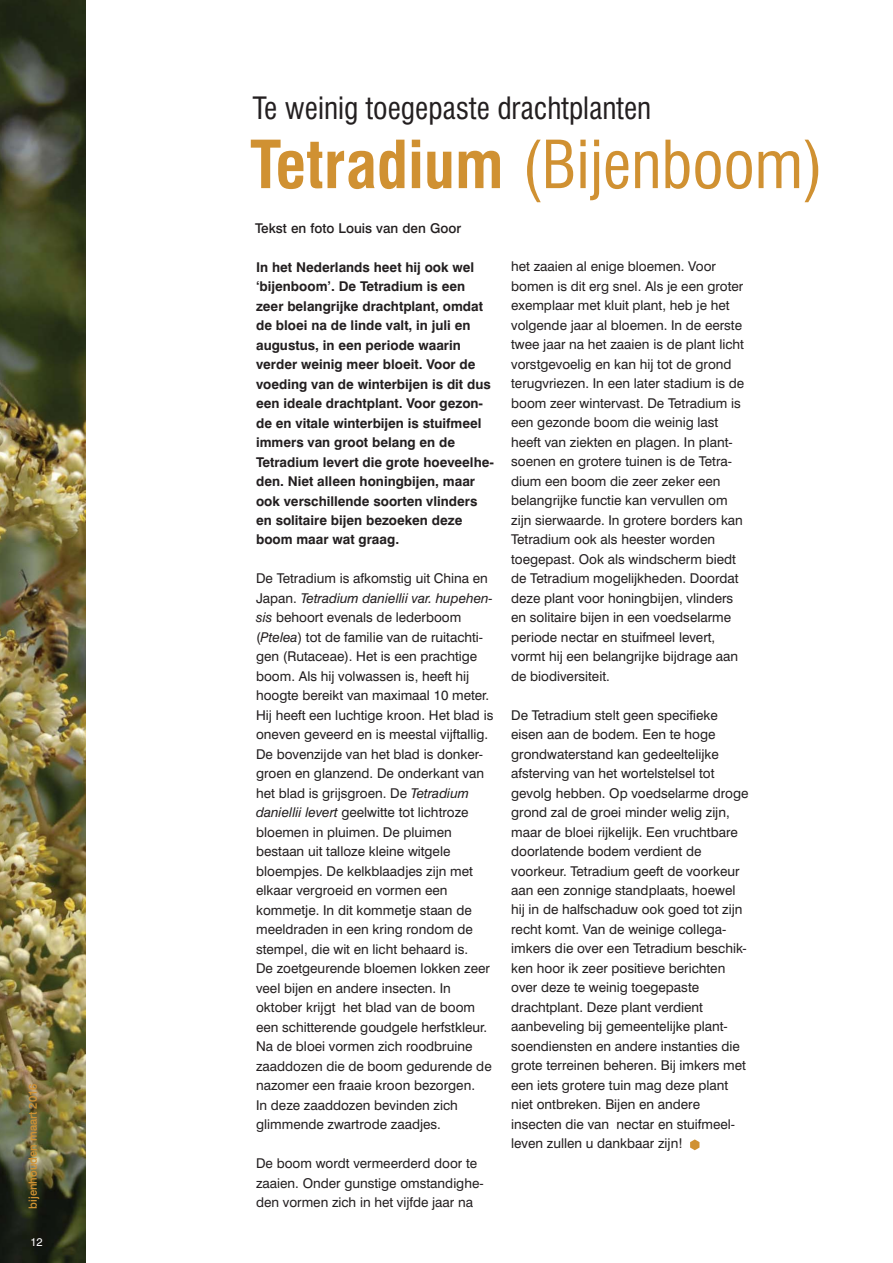
<style>
.page{position:relative;width:893px;height:1263px;background:#fff}
.page>*{position:absolute;margin:0;border:0;box-sizing:border-box;transform-origin:0 0}
.t1{font:condensed 64.5px "Swiss 721 BT";color:#d09132}
.t2{font:condensed 30px "Swiss 721 BT";color:#231f20}
.t3{font:13.5px/19.5px "Swiss 721 BT";color:#231f20}
.t4{font:700 13.5px/19.5px "Swiss 721 BT";color:#231f20}
.t5{font:500 13.5px "Swiss 721 BT";color:#231f20}
.t6{font:500 11.25px "Swiss 721 BT";color:#d09132}
.t7{font:11.25px "Swiss 721 BT";color:#fff}
.s1{font-weight:700}
.s2{font-style:italic}
</style>
<div class="page">
<img style="left:0;top:0;width:85px;height:1263px">
<svg style="left:690px;top:1139px;width:9px;height:11px"></svg>
<p class="t6" style="left:28px;top:1209px;width:127px;rotate:-90deg">bijenhouden maart 2016</p>
<p class="t7" style="left:30px;top:1237px;width:14px">12</p>
<h2 class="t2" style="left:252px;top:96px;width:400px">Te weinig toegepaste drachtplanten</h2>
<h1 class="t1" style="left:250px;top:138px;width:575px"><span class="s1">Tetradium</span> (Bijenboom)</h1>
<p class="t5" style="left:255px;top:223px;width:208px">Tekst en foto Louis van den Goor</p>
<p class="t4" style="left:256px;top:258px;width:239px">In het Nederlands heet hij ook wel ‘bijenboom’. De Tetradium is een zeer belangrijke drachtplant, omdat de bloei na de linde valt, in juli en augustus, in een periode waarin verder weinig meer bloeit. Voor de voeding van de winterbijen is dit dus een ideale drachtplant. Voor gezon&shy;de en vitale winterbijen is stuifmeel immers van groot belang en de Tetradium levert die grote hoeveelhe&shy;den. Niet alleen honingbijen, maar ook verschillende soorten vlinders en solitaire bijen bezoeken deze boom maar wat graag.</p>
<p class="t3" style="left:256px;top:570px;width:239px">De Tetradium is afkomstig uit China en Japan. <span class="s2">Tetradium daniellii var. hupehen&shy;sis</span> behoort evenals de lederboom (<span class="s2">Ptelea</span>) tot de familie van de ruitachti&shy;gen (Rutaceae). Het is een prachtige boom. Als hij volwassen is, heeft hij hoogte bereikt van maximaal 10 meter.<br>Hij heeft een luchtige kroon. Het blad is oneven geveerd en is meestal vijftallig.<br>De bovenzijde van het blad is donker&shy;groen en glanzend. De onderkant van het blad is grijsgroen. De <span class="s2">Tetradium daniellii levert</span> geelwitte tot lichtroze bloemen in pluimen. De pluimen bestaan uit talloze kleine witgele bloempjes. De kelkblaadjes zijn met elkaar vergroeid en vormen een kommetje. In dit kommetje staan de meeldraden in een kring rondom de stempel, die wit en licht behaard is.<br>De zoetgeurende bloemen lokken zeer veel bijen en andere insecten. In oktober krijgt het blad van de boom een schitterende goudgele herfstkleur.<br>Na de bloei vormen zich roodbruine zaaddozen die de boom gedurende de nazomer een fraaie kroon bezorgen.<br>In deze zaaddozen bevinden zich glimmende zwartrode zaadjes.</p>
<p class="t3" style="left:256px;top:1154px;width:229px">De boom wordt vermeerderd door te zaaien. Onder gunstige omstandighe&shy;den vormen zich in het vijfde jaar na</p>
<p class="t3" style="left:511px;top:258px;width:234px">het zaaien al enige bloemen. Voor bomen is dit erg snel. Als je een groter exemplaar met kluit plant, heb je het volgende jaar al bloemen. In de eerste twee jaar na het zaaien is de plant licht vorstgevoelig en kan hij tot de grond terugvriezen. In een later stadium is de boom zeer wintervast. De Tetradium is een gezonde boom die weinig last heeft van ziekten en plagen. In plant&shy;soenen en grotere tuinen is de Tetra&shy;dium een boom die zeer zeker een belangrijke functie kan vervullen om zijn sierwaarde. In grotere borders kan Tetradium ook als heester worden toegepast. Ook als windscherm biedt de Tetradium mogelijkheden. Doordat deze plant voor honingbijen, vlinders en solitaire bijen in een voedselarme periode nectar en stuifmeel levert, vormt hij een belangrijke bijdrage aan de biodiversiteit.</p>
<p class="t3" style="left:511px;top:706px;width:239px">De Tetradium stelt geen specifieke eisen aan de bodem. Een te hoge grondwaterstand kan gedeeltelijke afsterving van het wortelstelsel tot gevolg hebben. Op voedselarme droge grond zal de groei minder welig zijn, maar de bloei rijkelijk. Een vruchtbare doorlatende bodem verdient de voorkeur. Tetradium geeft de voorkeur aan een zonnige standplaats, hoewel hij in de halfschaduw ook goed tot zijn recht komt. Van de weinige collega&shy;imkers die over een Tetradium beschik&shy;ken hoor ik zeer positieve berichten over deze te weinig toegepaste drachtplant. Deze plant verdient aanbeveling bij gemeentelijke plant&shy;soendiensten en andere instanties die grote terreinen beheren. Bij imkers met een iets grotere tuin mag deze plant niet ontbreken. Bijen en andere insecten die van nectar en stuifmeel&shy;leven zullen u dankbaar zijn!</p>
</div>
